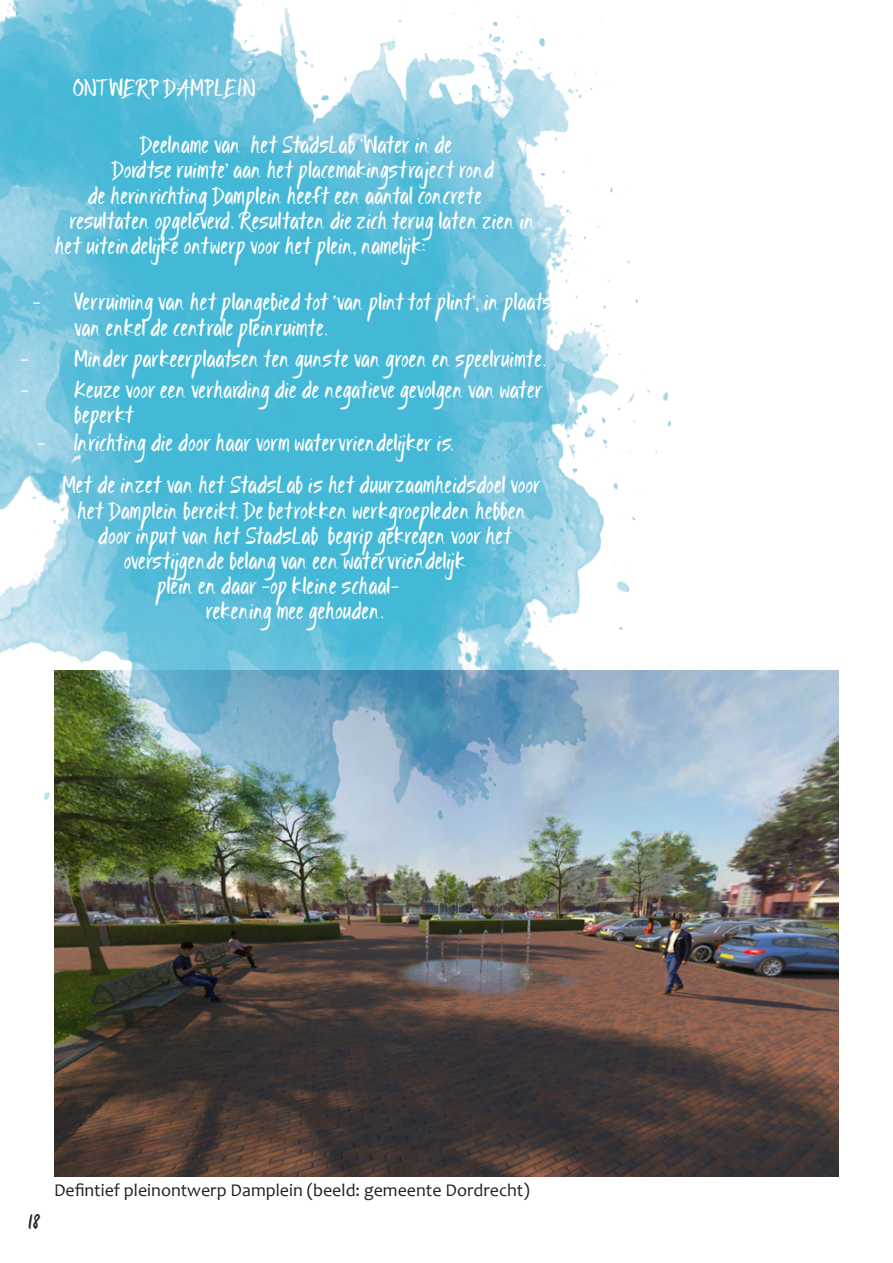
<style>
.page{position:relative;width:893px;height:1263px;background:#fff}
.page>*{position:absolute;margin:0;border:0;box-sizing:border-box;transform-origin:0 0}
.Quotes{font:300 21px/25.2px "Ignitethe";color:#fff}
.Quotes-2{font:300 21px "Ignitethe";letter-spacing:-.02em;color:#fff}
.t1{font:18px "Candara";color:#231f20}
.t2{font:300 18px "Ignitethe";color:#231f20}
</style>
<div class="page">
<img style="left:54px;top:671px;width:785px;height:506px">
<img style="left:0;top:0;width:759px;height:938px">
<p class="Quotes-2" style="left:73px;top:76px;width:184px">ONT WERP DAMPLEIN</p>
<p class="Quotes" style="left:140px;top:133px;width:314px">Deelname van het StadsLab ‘Water in de</p>
<p class="Quotes" style="left:112px;top:159px;width:384px">Dordtse ruimte’ aan het placemakingstraject rond</p>
<p class="Quotes" style="left:88px;top:184px;width:396px">de herinrichting Damplein heeft een aantal concrete</p>
<p class="Quotes" style="left:70px;top:209px;width:466px">resultaten opgeleverd. Resultaten die zich terug laten zien in</p>
<p class="Quotes" style="left:55px;top:234px;width:372px">het uiteindelijke ontwerp voor het plein, namelijk:</p>
<p class="Quotes" style="left:74px;top:290px;width:479px;text-indent:-42px">- Verruiming van het plangebied tot ‘van plint tot plint’, in plaats van enkel de centrale pleinruimte.</p>
<p class="Quotes" style="left:20px;top:347px;width:527px">- Minder parkeerplaatsen ten gunste van groen en speelruimte.</p>
<p class="Quotes" style="left:74px;top:378px;width:469px;text-indent:-54px">- Keuze voor een verharding die de negatieve gevolgen van water beperkt</p>
<p class="Quotes" style="left:37px;top:431px;width:418px">- Inrichting die door haar vorm watervriendelijker is.</p>
<p class="Quotes" style="left:62px;top:473px;width:480px">Met de inzet van het StadsLab is het duurzaamheidsdoel voor</p>
<p class="Quotes" style="left:77px;top:499px;width:451px">het Damplein bereikt. De betrokken werkgroepleden hebben</p>
<p class="Quotes" style="left:98px;top:524px;width:415px">door input van het StadsLab begrip gekregen voor het</p>
<p class="Quotes" style="left:124px;top:549px;width:343px">overstijgende belang van een watervriendelijk</p>
<p class="Quotes" style="left:157px;top:574px;width:244px">plein en daar -op kleine schaal-</p>
<p class="Quotes" style="left:206px;top:599px;width:179px">rekening mee gehouden.</p>
<p class="t2" style="left:28px;top:1212px;width:14px">18</p>
<p class="t1" style="left:54px;top:1179px;width:477px">Defintief pleinontwerp Damplein (beeld: gemeente Dordrecht)</p>
</div>
